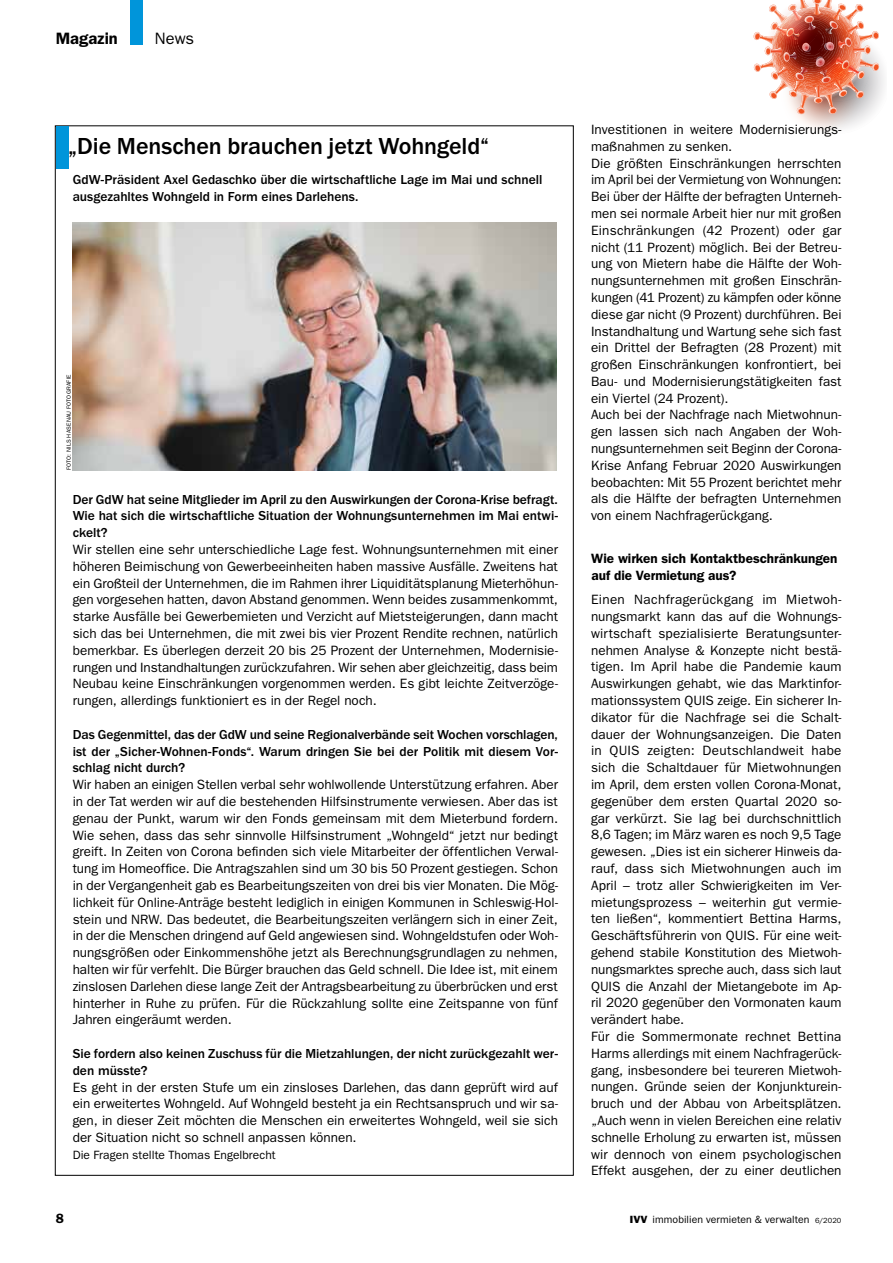
<style>
.page{position:relative;width:893px;height:1263px;background:#fff}
.page>*{position:absolute;margin:0;border:0;box-sizing:border-box;transform-origin:0 0}
.t1{font:500 24px "ITC Franklin Gothic Std";letter-spacing:-.005em;color:#000}
.t2{font:600 16.5px "ITC Franklin Gothic Std";letter-spacing:.005em;color:#000}
.t3{font:16.5px "ITC Franklin Gothic Std";color:#000}
.t4{font:13.5px/16.8px "ITC Franklin Gothic Std";color:#000;text-align:justify}
.t5{font:500 13.5px/16.8px "ITC Franklin Gothic Std";color:#000}
.t6{font:600 13.5px/16.8px "ITC Franklin Gothic Std";color:#000}
.t7{font:12px "ITC Franklin Gothic Std";letter-spacing:.005em;color:#000}
.t8{font:10.5px "ITC Franklin Gothic Std";letter-spacing:.005em;color:#000}
.t9{font:6px "ITC Franklin Gothic Std";color:#000}
.s1{font-family:"ITC Franklin Gothic Std Hvy"}
.s2{font-size:7.5px}
</style>
<div class="page">
<img style="left:753px;top:0;width:131px;height:130px">
<div style="left:56px;top:126px;width:12px;height:43px;background:#0095da"></div>
<img style="left:73px;top:222px;width:483px;height:248px">
<p class="t2" style="left:56px;top:29px;width:64px">Magazin</p>
<p class="t3" style="left:155px;top:29px;width:41px">News</p>
<h1 class="t1" style="left:68px;top:133px;width:422px">„Die Menschen brauchen jetzt Wohngeld“</h1>
<p class="t5" style="left:73px;top:172px;width:471px">GdW-Präsident Axel Gedaschko über die wirtschaftliche Lage im Mai und schnell ausgezahltes Wohngeld in Form eines Darlehens.</p>
<p class="t9" style="left:65px;top:470px;width:97px;rotate:-90deg">Foto: Nils Hasenau Fotografie</p>
<p class="t5" style="left:73px;top:491px;width:487px;text-align:justify">Der GdW hat seine Mitglieder im April zu den Auswirkungen der Corona-Krise befragt.<br>Wie hat sich die wirtschaftliche Situation der Wohnungsunternehmen im Mai entwi&shy;ckelt?</p>
<p class="t4" style="left:73px;top:541px;width:487px">Wir stellen eine sehr unterschiedliche Lage fest. Wohnungsunternehmen mit einer höheren Beimischung von Gewerbeeinheiten haben massive Ausfälle. Zweitens hat ein Großteil der Unternehmen, die im Rahmen ihrer Liquiditätsplanung Mieterhöhun&shy;gen vorgesehen hatten, davon Abstand genommen. Wenn beides zusammenkommt, starke Ausfälle bei Gewerbemieten und Verzicht auf Mietsteigerungen, dann macht sich das bei Unternehmen, die mit zwei bis vier Prozent Rendite rechnen, natürlich bemerkbar. Es überlegen derzeit 20 bis 25 Prozent der Unternehmen, Modernisie&shy;rungen und Instandhaltungen zurückzufahren. Wir sehen aber gleichzeitig, dass beim Neubau keine Einschränkungen vorgenommen werden. Es gibt leichte Zeitverzöge&shy;rungen, allerdings funktioniert es in der Regel noch.</p>
<p class="t5" style="left:73px;top:726px;width:487px;text-align:justify">Das Gegenmittel, das der GdW und seine Regionalverbände seit Wochen vorschlagen, ist der „Sicher-Wohnen-Fonds“. Warum dringen Sie bei der Politik mit diesem Vor&shy;schlag nicht durch?</p>
<p class="t4" style="left:73px;top:776px;width:487px">Wir haben an einigen Stellen verbal sehr wohlwollende Unterstützung erfahren. Aber in der Tat werden wir auf die bestehenden Hilfsinstrumente verwiesen. Aber das ist genau der Punkt, warum wir den Fonds gemeinsam mit dem Mieterbund fordern.<br>Wie sehen, dass das sehr sinnvolle Hilfsinstrument „Wohngeld“ jetzt nur bedingt greift. In Zeiten von Corona befinden sich viele Mitarbeiter der öffentlichen Verwal&shy;tung im Homeoffice. Die Antragszahlen sind um 30 bis 50 Prozent gestiegen. Schon in der Vergangenheit gab es Bearbeitungszeiten von drei bis vier Monaten. Die Mög&shy;lichkeit für Online-Anträge besteht lediglich in einigen Kommunen in Schleswig-Hol&shy;stein und NRW. Das bedeutet, die Bearbeitungszeiten verlängern sich in einer Zeit, in der die Menschen dringend auf Geld angewiesen sind. Wohngeldstufen oder Woh&shy;nungsgrößen oder Einkommenshöhe jetzt als Berechnungsgrundlagen zu nehmen, halten wir für verfehlt. Die Bürger brauchen das Geld schnell. Die Idee ist, mit einem zinslosen Darlehen diese lange Zeit der Antragsbearbeitung zu überbrücken und erst hinterher in Ruhe zu prüfen. Für die Rückzahlung sollte eine Zeitspanne von fünf Jahren eingeräumt werden.</p>
<p class="t5" style="left:73px;top:1045px;width:487px">Sie fordern also keinen Zuschuss für die Mietzahlungen, der nicht zurückgezahlt wer&shy;den müsste?</p>
<p class="t4" style="left:73px;top:1078px;width:487px">Es geht in der ersten Stufe um ein zinsloses Darlehen, das dann geprüft wird auf ein erweitertes Wohngeld. Auf Wohngeld besteht ja ein Rechtsanspruch und wir sa&shy;gen, in dieser Zeit möchten die Menschen ein erweitertes Wohngeld, weil sie sich der Situation nicht so schnell anpassen können.</p>
<p class="t7" style="left:73px;top:1148px;width:205px">Die Fragen stellte Thomas Engelbrecht</p>
<p class="t6" style="left:56px;top:1210px;width:10px">8</p>
<p class="t4" style="left:591px;top:121px;width:252px;text-align:left">Investitionen in weitere Modernisierungs&shy;maßnahmen zu senken.<br>Die größten Einschränkungen herrschten im April bei der Vermietung von Wohnungen:<br>Bei über der Hälfte der befragten Unterneh&shy;men sei normale Arbeit hier nur mit großen Einschränkungen (42 Prozent) oder gar nicht (11 Prozent) möglich. Bei der Betreu&shy;ung von Mietern habe die Hälfte der Woh&shy;nungsunternehmen mit großen Einschrän&shy;kungen (41 Prozent) zu kämpfen oder könne diese gar nicht (9 Prozent) durchführen. Bei Instandhaltung und Wartung sehe sich fast ein Drittel der Befragten (28 Prozent) mit großen Einschränkungen konfrontiert, bei Bau- und Modernisierungstätigkeiten fast ein Viertel (24 Prozent).<br>Auch bei der Nachfrage nach Mietwohnun&shy;gen lassen sich nach Angaben der Woh&shy;nungsunternehmen seit Beginn der Corona-Krise Anfang Februar 2020 Auswirkungen beobachten: Mit 55 Prozent berichtet mehr als die Hälfte der befragten Unternehmen von einem Nachfragerückgang.</p>
<p class="t6" style="left:591px;top:550px;width:248px">Wie wirken sich Kontaktbeschränkungen auf die Vermietung aus?</p>
<p class="t4" style="left:591px;top:591px;width:252px;text-align:left">Einen Nachfragerückgang im Mietwoh&shy;nungsmarkt kann das auf die Wohnungs&shy;wirtschaft spezialisierte Beratungsunter&shy;nehmen Analyse &amp; Konzepte nicht bestä&shy;tigen. Im April habe die Pandemie kaum Auswirkungen gehabt, wie das Marktinfor&shy;mationssystem QUIS zeige. Ein sicherer In&shy;dikator für die Nachfrage sei die Schalt&shy;dauer der Wohnungsanzeigen. Die Daten in QUIS zeigten: Deutschlandweit habe sich die Schaltdauer für Mietwohnungen im April, dem ersten vollen Corona-Monat, gegenüber dem ersten Quartal 2020 so&shy;gar verkürzt. Sie lag bei durchschnittlich 8,6 Tagen; im März waren es noch 9,5 Tage gewesen. „Dies ist ein sicherer Hinweis da&shy;rauf, dass sich Mietwohnungen auch im April – trotz aller Schwierigkeiten im Ver&shy;mietungsprozess – weiterhin gut vermie&shy;ten ließen“, kommentiert Bettina Harms, Geschäftsführerin von QUIS. Für eine weit&shy;gehend stabile Konstitution des Mietwoh&shy;nungsmarktes spreche auch, dass sich laut QUIS die Anzahl der Mietangebote im Ap&shy;ril 2020 gegenüber den Vormonaten kaum verändert habe.<br>Für die Sommermonate rechnet Bettina Harms allerdings mit einem Nachfragerück&shy;gang, insbesondere bei teureren Mietwoh&shy;nungen. Gründe seien der Konjunkturein&shy;bruch und der Abbau von Arbeitsplätzen. „Auch wenn in vielen Bereichen eine relativ schnelle Erholung zu erwarten ist, müssen wir dennoch von einem psychologischen Effekt ausgehen, der zu einer deutlichen</p>
<p class="t8" style="left:630px;top:1214px;width:213px"><span class="s1">IVV</span> immobilien vermieten &amp; verwalten <span class="s2">6/2020</span></p>
</div>
